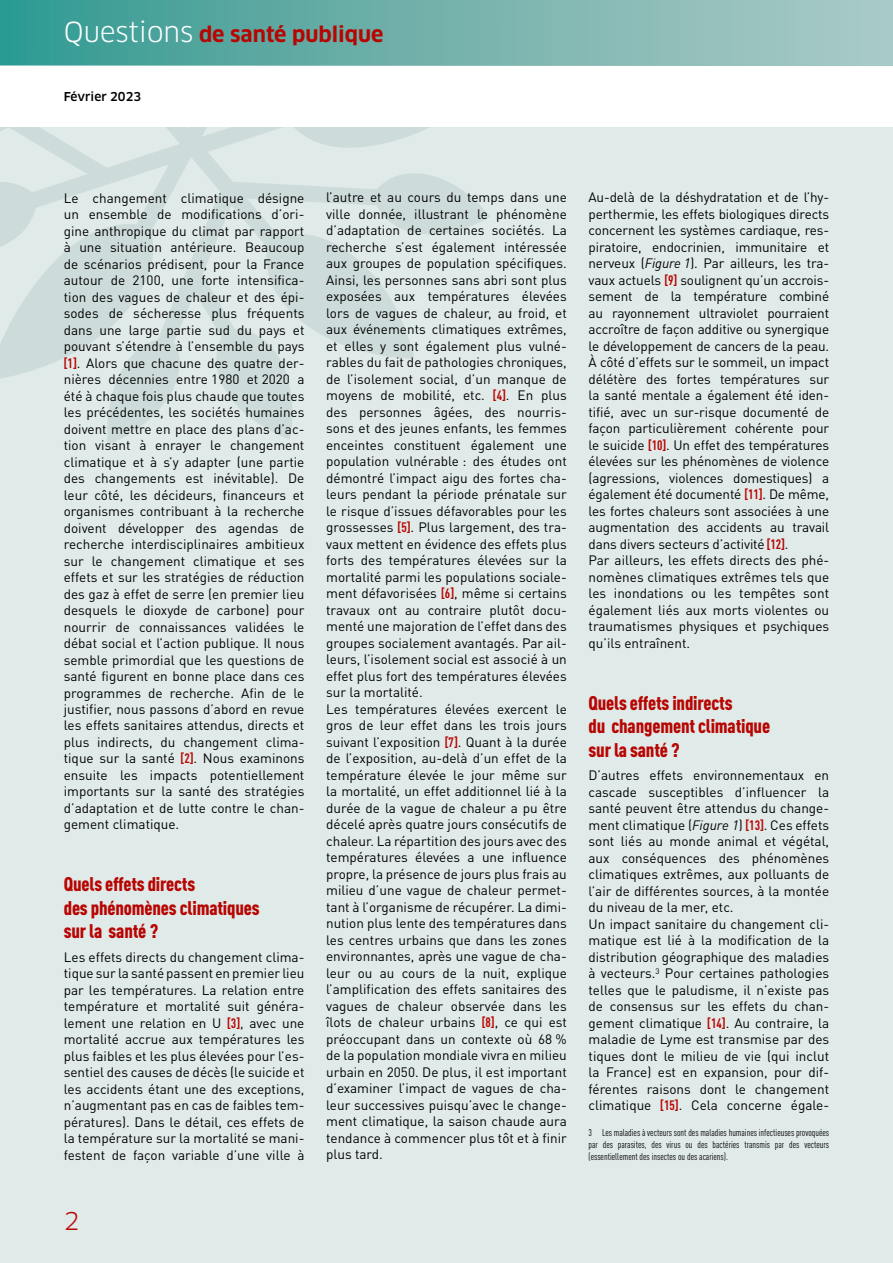
<style>
.page{position:relative;width:893px;height:1263px;background:#fff}
.page>*{position:absolute;margin:0;border:0;box-sizing:border-box;transform-origin:0 0}
.t1{font:24px "Clan OT";color:#b70502}
.t2{font:700 21px "Clan OT";color:#b70502}
.t3{font:900 condensed 19.5px/23.4px "DIN Pro";letter-spacing:-.01em;color:#b70502}
.t4{font:13.5px/16.5px "DIN Pro";color:#000}
.t5{font:500 12px "Clan OT";color:#000}
.t6{font:condensed 9.75px/11.7px "DIN Pro";color:#000;text-align:justify}
.s1{font-weight:400;font-size:27px;color:#fff}
.s2{font-weight:700;font-stretch:condensed;color:#b70502}
.s3{font-style:italic}
</style>
<div class="page">
<svg style="left:0;top:0;width:893px;height:66px;background:#72b2ac"></svg>
<div style="left:0;top:128px;width:893px;height:1135px;background:#e0eae9"></div>
<svg style="left:0;top:128px;width:490px;height:317px"></svg>
<h2 class="t2" style="left:64px;top:22px;width:321px"><span class="s1">Questions</span> de santé publique</h2>
<p class="t5" style="left:64px;top:90px;width:79px">Février 2023</p>
<p class="t4" style="left:64px;top:188px;width:242px;text-align:justify">Le changement climatique désigne un ensemble de modifications d’ori&shy;gine anthropique du climat par rapport à une situation antérieure. Beaucoup de scénarios prédisent, pour la France autour de 2100, une forte intensifica&shy;tion des vagues de chaleur et des épi&shy;sodes de sécheresse plus fréquents dans une large partie sud du pays et pouvant s’étendre à l’ensemble du pays <span class="s2">[1]</span>. Alors que chacune des quatre der&shy;nières décennies entre 1980 et 2020 a été à chaque fois plus chaude que toutes les précédentes, les sociétés humaines doivent mettre en place des plans d’ac&shy;tion visant à enrayer le changement climatique et à s’y adapter (une partie des changements est inévitable). De leur côté, les décideurs, financeurs et organismes contribuant à la recherche doivent développer des agendas de recherche interdisciplinaires ambitieux sur le changement climatique et ses effets et sur les stratégies de réduction des gaz à effet de serre (en premier lieu desquels le dioxyde de carbone) pour nourrir de connaissances validées le débat social et l’action publique. Il nous semble primordial que les questions de santé figurent en bonne place dans ces programmes de recherche. Afin de le justifier, nous passons d’abord en revue les effets sanitaires attendus, directs et plus indirects, du changement clima&shy;tique sur la santé <span class="s2">[2]</span>. Nous examinons ensuite les impacts potentiellement importants sur la santé des stratégies d’adaptation et de lutte contre le chan&shy;gement climatique.</p>
<h3 class="t3" style="left:64px;top:872px;width:197px">Quels effets directs<br>des phénomènes climatiques sur la santé ?</h3>
<p class="t4" style="left:64px;top:947px;width:242px;text-align:justify">Les effets directs du changement clima&shy;tique sur la santé passent en premier lieu par les températures. La relation entre température et mortalité suit généra&shy;lement une relation en U <span class="s2">[3]</span>, avec une mortalité accrue aux températures les plus faibles et les plus élevées pour l’es&shy;sentiel des causes de décès (le suicide et les accidents étant une des exceptions, n’augmentant pas en cas de faibles tem&shy;pératures). Dans le détail, ces effets de la température sur la mortalité se mani&shy;festent de façon variable d’une ville à</p>
<h1 class="t1" style="left:64px;top:1206px;width:17px">2</h1>
<p class="t4" style="left:326px;top:188px;width:242px">l’autre et au cours du temps dans une ville donnée, illustrant le phénomène d’adaptation de certaines sociétés. La recherche s’est également intéressée aux groupes de population spécifiques.<br>Ainsi, les personnes sans abri sont plus exposées aux températures élevées lors de vagues de chaleur, au froid, et aux événements climatiques extrêmes, et elles y sont également plus vulné&shy;rables du fait de pathologies chroniques, de l’isolement social, d’un manque de moyens de mobilité, etc. <span class="s2">[4]</span>. En plus des personnes âgées, des nourris&shy;sons et des jeunes enfants, les femmes enceintes constituent également une population vulnérable : des études ont démontré l’impact aigu des fortes cha&shy;leurs pendant la période prénatale sur le risque d’issues défavorables pour les grossesses <span class="s2">[5]</span>. Plus largement, des tra&shy;vaux mettent en évidence des effets plus forts des températures élevées sur la mortalité parmi les populations sociale&shy;ment défavorisées <span class="s2">[6]</span>, même si certains travaux ont au contraire plutôt docu&shy;menté une majoration de l’effet dans des groupes socialement avantagés. Par ail&shy;leurs, l’isolement social est associé à un effet plus fort des températures élevées sur la mortalité.<br>Les températures élevées exercent le gros de leur effet dans les trois jours suivant l’exposition <span class="s2">[7]</span>. Quant à la durée de l’exposition, au-delà d’un effet de la température élevée le jour même sur la mortalité, un effet additionnel lié à la durée de la vague de chaleur a pu être décelé après quatre jours consécutifs de chaleur. La répartition des jours avec des températures élevées a une influence propre, la présence de jours plus frais au milieu d’une vague de chaleur permet&shy;tant à l’organisme de récupérer. La dimi&shy;nution plus lente des températures dans les centres urbains que dans les zones environnantes, après une vague de cha&shy;leur ou au cours de la nuit, explique l’amplification des effets sanitaires des vagues de chaleur observée dans les îlots de chaleur urbains <span class="s2">[8]</span>, ce qui est préoccupant dans un contexte où 68 % de la population mondiale vivra en milieu urbain en 2050. De plus, il est important d’examiner l’impact de vagues de cha&shy;leur successives puisqu’avec le change&shy;ment climatique, la saison chaude aura tendance à commencer plus tôt et à finir plus tard.</p>
<p class="t4" style="left:588px;top:188px;width:242px">Au-delà de la déshydratation et de l’hy&shy;perthermie, les effets biologiques directs concernent les systèmes cardiaque, res&shy;piratoire, endocrinien, immunitaire et nerveux (<span class="s3">Figure 1</span>). Par ailleurs, les tra&shy;vaux actuels <span class="s2">[9]</span> soulignent qu’un accrois&shy;sement de la température combiné au rayonnement ultraviolet pourraient accroître de façon additive ou synergique le développement de cancers de la peau.<br>À côté d’effets sur le sommeil, un impact délétère des fortes températures sur la santé mentale a également été iden&shy;tifié, avec un sur-risque documenté de façon particulièrement cohérente pour le suicide <span class="s2">[10]</span>. Un effet des températures élevées sur les phénomènes de violence (agressions, violences domestiques) a également été documenté <span class="s2">[11]</span>. De même, les fortes chaleurs sont associées à une augmentation des accidents au travail dans divers secteurs d’activité <span class="s2">[12]</span>.<br>Par ailleurs, les effets directs des phé&shy;nomènes climatiques extrêmes tels que les inondations ou les tempêtes sont également liés aux morts violentes ou traumatismes physiques et psychiques qu’ils entraînent.</p>
<h3 class="t3" style="left:588px;top:691px;width:183px">Quels effets indirects<br>du changement climatique sur la santé ?</h3>
<p class="t4" style="left:588px;top:766px;width:242px">D’autres effets environnementaux en cascade susceptibles d’influencer la santé peuvent être attendus du change&shy;ment climatique (<span class="s3">Figure 1</span>) <span class="s2">[13]</span>. Ces effets sont liés au monde animal et végétal, aux conséquences des phénomènes climatiques extrêmes, aux polluants de l’air de différentes sources, à la montée du niveau de la mer, etc.<br>Un impact sanitaire du changement cli&shy;matique est lié à la modification de la distribution géographique des maladies à vecteurs.<sup>3</sup> Pour certaines pathologies telles que le paludisme, il n’existe pas de consensus sur les effets du chan&shy;gement climatique <span class="s2">[14]</span>. Au contraire, la maladie de Lyme est transmise par des tiques dont le milieu de vie (qui inclut la France) est en expansion, pour dif&shy;férentes raisons dont le changement climatique <span class="s2">[15]</span>. Cela concerne égale-</p>
<p class="t6" style="left:588px;top:1127px;width:242px">3 Les maladies à vecteurs sont des maladies humaines infectieuses provoquées par des parasites, des virus ou des bactéries transmis par des vecteurs (essentiellement des insectes ou des acariens).</p>
</div>
